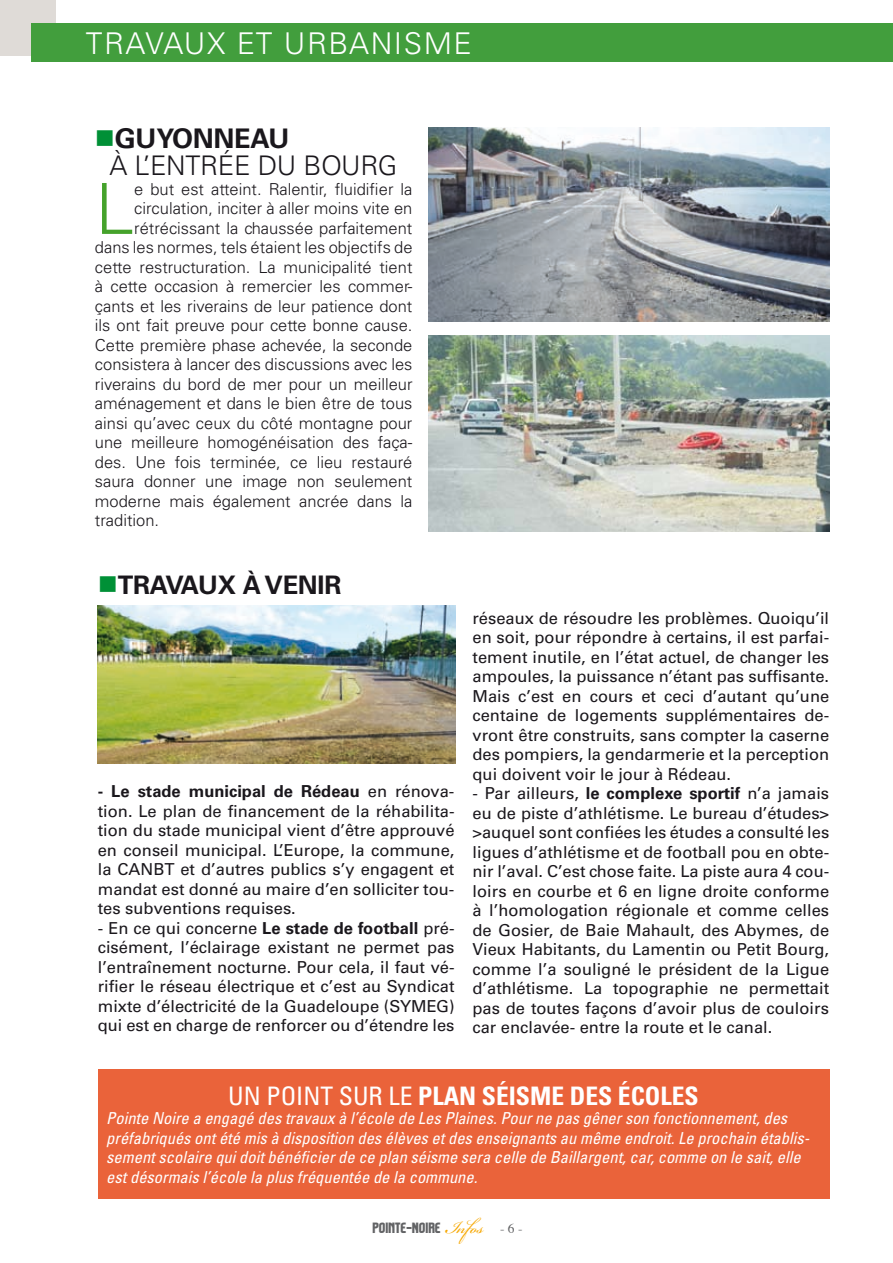
<style>
.page{position:relative;width:893px;height:1263px;background:#fff}
.page>*{position:absolute;margin:0;border:0;box-sizing:border-box;transform-origin:0 0}
.t1{font:300 70.5px "Univers";color:#45a22b}
.t2{font:300 30px "Univers";letter-spacing:.05em;color:#fff}
.t3{font:700 27px/27px "Univers";color:#1a171c;text-align:center}
.t4{font:300 27px "Univers";color:#1a171c}
.t5{font:700 condensed 25.5px "Univers LT Std";color:#fff}
.t6{font:700 25.5px "Univers";color:#1a171c}
.t7{font:condensed 25.5px "Univers LT Std";color:#fff}
.t8{font:16.5px/19.5px "Univers";color:#1a171c;text-align:justify}
.t9{font:300 16.5px "Univers";color:#1a171c}
.t10{font:italic condensed 16.5px/19.5px "Univers LT Std";color:#fff}
.t11{font:13.5px "Komikazoom";color:#626365}
.s1{color:#009036}
.s2{font-weight:300}
.s3{font-weight:700}
.s4{font-weight:400}
.s5{font-family:"Bickham Script Pro";font-size:27px;color:#f6a700}
.s6{font-family:"Times"}
</style>
<div class="page">
<div style="left:0;top:0;width:55px;height:55px;background:#dfdbd7"></div>
<div style="left:98px;top:1069px;width:731px;height:130px;background:#ea633a"></div>
<div style="left:32px;top:23px;width:861px;height:39px;background:#429e3d"></div>
<img style="left:428px;top:336px;width:401px;height:196px">
<img style="left:428px;top:128px;width:401px;height:194px">
<img style="left:98px;top:605px;width:357px;height:158px">
<h2 class="t2" style="left:86px;top:26px;width:387px">TRAVAUX ET URBANISME</h2>
<h3 class="t3" style="left:95px;top:126px;width:98px"><span class="s1">■</span>Guyonneau <span class="s2">à l’entr</span></h3>
<h3 class="t4" style="left:218px;top:150px;width:105px">éedu bourg</h3>
<h1 class="t1" style="left:95px;top:166px;width:41px">L</h1>
<p class="t9" style="left:134px;top:179px;width:280px">e but est atteint. Ralentir, fluidifier la</p>
<p class="t9" style="left:134px;top:199px;width:280px">circulation, inciter à aller moins vite en</p>
<p class="t9" style="left:134px;top:218px;width:280px">rétrécissant la chaussée parfaitement</p>
<p class="t9" style="left:95px;top:238px;width:319px">dans les normes, tels étaient les objectifs de</p>
<p class="t9" style="left:95px;top:257px;width:319px">cette restructuration. La municipalité tient</p>
<p class="t9" style="left:95px;top:277px;width:319px">à cette occasion à remercier les commer-</p>
<p class="t9" style="left:95px;top:296px;width:319px">çants et les riverains de leur patience dont</p>
<p class="t9" style="left:95px;top:316px;width:319px">ils ont fait preuve pour cette bonne cause.</p>
<p class="t9" style="left:95px;top:335px;width:319px">Cette première phase achevée, la seconde</p>
<p class="t9" style="left:95px;top:355px;width:319px">consistera à lancer des discussions avec les</p>
<p class="t9" style="left:95px;top:374px;width:319px">riverains du bord de mer pour un meilleur</p>
<p class="t9" style="left:95px;top:394px;width:319px">aménagement et dans le bien être de tous</p>
<p class="t9" style="left:95px;top:413px;width:319px">ainsi qu’avec ceux du côté montagne pour</p>
<p class="t9" style="left:95px;top:433px;width:319px">une meilleure homogénéisation des faça-</p>
<p class="t9" style="left:95px;top:452px;width:319px">des. Une fois terminée, ce lieu restauré</p>
<p class="t9" style="left:95px;top:472px;width:319px">saura donner une image non seulement</p>
<p class="t9" style="left:95px;top:491px;width:319px">moderne mais également ancrée dans la</p>
<p class="t9" style="left:95px;top:511px;width:66px">tradition.</p>
<h3 class="t6" style="left:98px;top:570px;width:53px"><span class="s1">■</span>Travau</h3>
<h3 class="t6" style="left:218px;top:570px;width:63px">x à venir</h3>
<p class="t8" style="left:98px;top:781px;width:358px"><span class="s3">- Le stade municipal de Rédeau</span> en rénova&shy;tion. Le plan de financement de la réhabilita&shy;tion du stade municipal vient d’être approuvé en conseil municipal. L’Europe, la commune, la CANBT et d’autres publics s’y engagent et mandat est donné au maire d’en solliciter tou&shy;tes subventions requises.</p>
<p class="t8" style="left:98px;top:918px;width:358px">- En ce qui concerne <span class="s3">Le stade de football</span> pré&shy;cisément, l’éclairage existant ne permet pas l’entraînement nocturne. Pour cela, il faut vé&shy;rifier le réseau électrique et c’est au Syndicat mixte d’électricité de la Guadeloupe (SYMEG) qui est en charge de renforcer ou d’étendre les</p>
<p class="t8" style="left:472px;top:608px;width:358px">réseaux de résoudre les problèmes. Quoiqu’il en soit, pour répondre à certains, il est parfai&shy;tement inutile, en l’état actuel, de changer les ampoules, la puissance n’étant pas suffisante.<br>Mais c’est en cours et ceci d’autant qu’une centaine de logements supplémentaires de&shy;vront être construits, sans compter la caserne des pompiers, la gendarmerie et la perception qui doivent voir le jour à Rédeau.</p>
<p class="t8" style="left:472px;top:784px;width:358px">- Par ailleurs, <span class="s3">le complexe sportif</span> n’a jamais eu de piste d’athlétisme. Le bureau d’études&gt; &gt;auquel sont confiées les études a consulté les ligues d’athlétisme et de football pou en obte&shy;nir l’aval. C’est chose faite. La piste aura 4 cou&shy;loirs en courbe et 6 en ligne droite conforme à l’homologation régionale et comme celles de Gosier, de Baie Mahault, des Abymes, de Vieux Habitants, du Lamentin ou Petit Bourg, comme l’a souligné le président de la Ligue d’athlétisme. La topographie ne permettait pas de toutes façons d’avoir plus de couloirs car enclavée- entre la route et le canal.</p>
<h3 class="t7" style="left:228px;top:1079px;width:53px">UN POINT</h3>
<h3 class="t7" style="left:339px;top:1079px;width:15px">SUR</h3>
<h3 class="t5" style="left:388px;top:1080px;width:312px"><span class="s4">LE</span> PLAN SÉISME DES ÉCOLES</h3>
<p class="t10" style="left:106px;top:1108px;width:705px">Pointe Noire a engagé des travaux à l’école de Les Plaines. Pour ne pas gêner son fonctionnement, des préfabriqués ont été mis à disposition des élèves et des enseignants au même endroit. Le prochain établis&shy;sement scolaire qui doit bénéficier de ce plan séisme sera celle de Baillargent, car, comme on le sait, elle est désormais l’école la plus fréquentée de la commune.</p>
<p class="t11" style="left:373px;top:1219px;width:151px">POINTE-NOIRE <span class="s5">Infos</span> <span class="s6">- 6 -</span></p>
</div>
